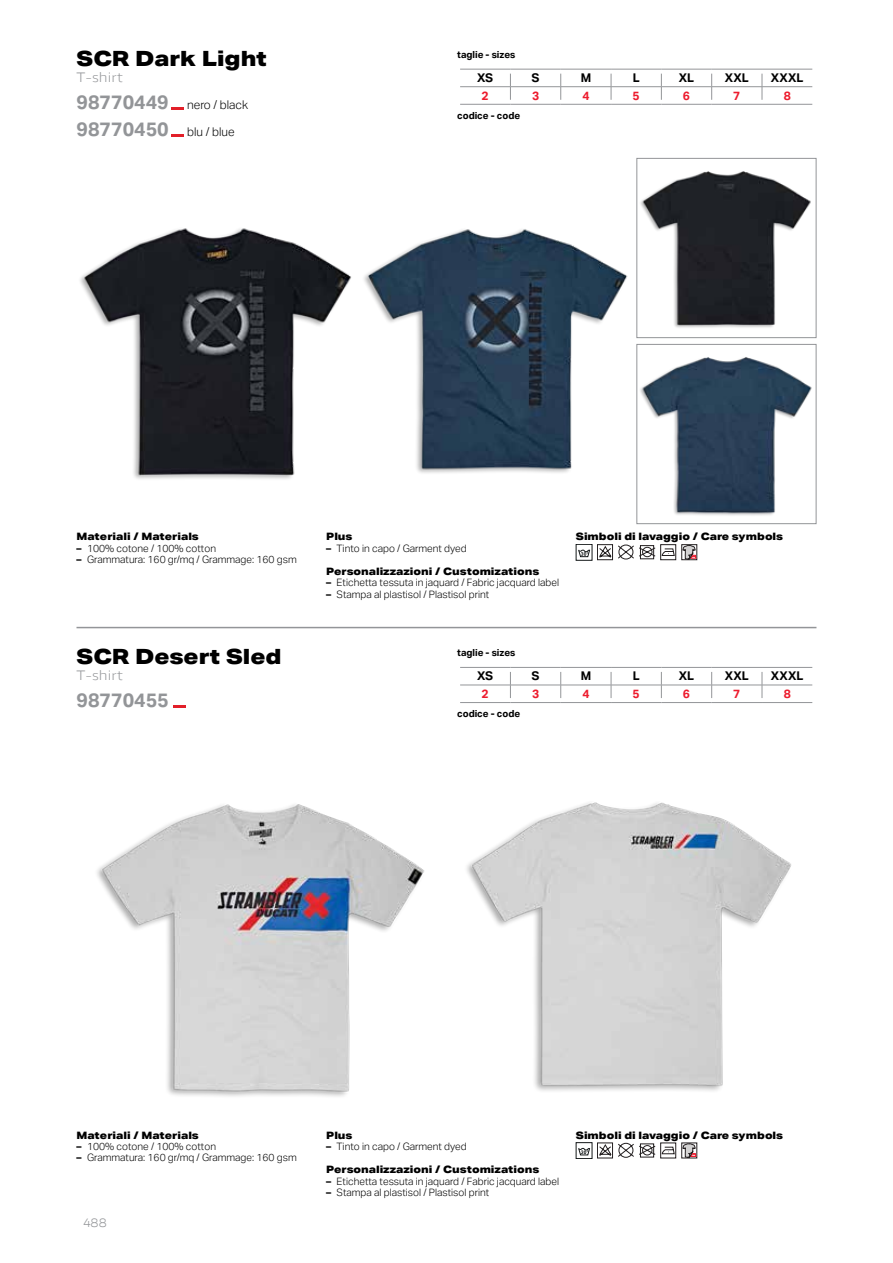
<style>
.page{position:relative;width:893px;height:1263px;background:#fff}
.page>*{position:absolute;margin:0;border:0;box-sizing:border-box;transform-origin:0 0}
.t1{font:800 expanded 21px "SCR Ducati Style";color:#000}
.t2{font:700 19.5px "SCR Ducati Style";color:#939598}
.t3{font:13.5px "Ducati Style Ext";color:#939598}
.t4{font:700 12px "SCR Ducati Style";color:#000}
.t5{font:12px "SCR Ducati Style";color:#000}
.t6{font:700 12px "SCR Ducati Style";color:#ed1c2e}
.t7{font:12px "Ducati Style Ext";color:#939598}
.t8{font:10.2px "SCR Ducati Style";color:#000}
.t9{font:800 expanded 10.2px "SCR Ducati Style";color:#000}
.t10{font:700 9.75px "SCR Ducati Style";color:#000}
.s1{font-weight:700}
</style>
<div class="page">
<svg style="left:172px;top:107px;width:12px;height:2px"></svg>
<svg style="left:172px;top:134px;width:12px;height:2px"></svg>
<hr style="left:460px;top:69px;width:50px;height:1px;background:#939598">
<hr style="left:510px;top:69px;width:51px;height:1px;background:#939598">
<hr style="left:561px;top:69px;width:50px;height:1px;background:#939598">
<hr style="left:611px;top:69px;width:50px;height:1px;background:#939598">
<hr style="left:661px;top:69px;width:51px;height:1px;background:#939598">
<hr style="left:712px;top:69px;width:50px;height:1px;background:#939598">
<hr style="left:762px;top:69px;width:50px;height:1px;background:#939598">
<hr style="left:460px;top:86px;width:50px;height:1px;background:#939598">
<hr style="left:510px;top:86px;width:51px;height:1px;background:#939598">
<hr style="left:561px;top:86px;width:50px;height:1px;background:#939598">
<hr style="left:611px;top:86px;width:50px;height:1px;background:#939598">
<hr style="left:661px;top:86px;width:51px;height:1px;background:#939598">
<hr style="left:712px;top:86px;width:50px;height:1px;background:#939598">
<hr style="left:762px;top:86px;width:50px;height:1px;background:#939598">
<hr style="left:460px;top:104px;width:50px;height:1px;background:#939598">
<hr style="left:510px;top:104px;width:51px;height:1px;background:#939598">
<hr style="left:561px;top:104px;width:50px;height:1px;background:#939598">
<hr style="left:611px;top:104px;width:50px;height:1px;background:#939598">
<hr style="left:661px;top:104px;width:51px;height:1px;background:#939598">
<hr style="left:712px;top:104px;width:50px;height:1px;background:#939598">
<hr style="left:762px;top:104px;width:50px;height:1px;background:#939598">
<svg style="left:510px;top:74px;width:1px;height:26px"></svg>
<svg style="left:560px;top:74px;width:1px;height:26px"></svg>
<svg style="left:611px;top:74px;width:1px;height:26px"></svg>
<svg style="left:661px;top:74px;width:1px;height:26px"></svg>
<svg style="left:711px;top:74px;width:1px;height:26px"></svg>
<svg style="left:762px;top:74px;width:1px;height:26px"></svg>
<img style="left:80px;top:228px;width:548px;height:251px">
<img style="left:640px;top:171px;width:171px;height:157px">
<div style="left:636px;top:158px;width:180px;height:180px;border:1px solid #939598"></div>
<img style="left:640px;top:357px;width:172px;height:159px">
<div style="left:636px;top:344px;width:180px;height:180px;border:1px solid #939598"></div>
<div style="left:576px;top:544px;width:16px;height:16px;border:1px solid #131718"></div>
<svg style="left:578px;top:549px;width:12px;height:8px"></svg>
<div style="left:597px;top:544px;width:16px;height:16px;border:1px solid #231f20"></div>
<svg style="left:599px;top:545px;width:13px;height:13px"></svg>
<svg style="left:618px;top:545px;width:37px;height:15px"></svg>
<div style="left:642px;top:547px;width:10px;height:10px;border:1px solid #231f20;border-radius:50%"></div>
<div style="left:660px;top:544px;width:16px;height:16px;border:1px solid #231f20"></div>
<svg style="left:662px;top:548px;width:13px;height:8px"></svg>
<div style="left:681px;top:544px;width:16px;height:16px;border:1px solid #231f20"></div>
<svg style="left:683px;top:545px;width:13px;height:14px"></svg>
<hr style="left:76px;top:627px;width:740px;height:1px;background:#939598">
<svg style="left:173px;top:705px;width:13px;height:2px"></svg>
<hr style="left:460px;top:667px;width:50px;height:1px;background:#939598">
<hr style="left:510px;top:667px;width:51px;height:1px;background:#939598">
<hr style="left:561px;top:667px;width:50px;height:1px;background:#939598">
<hr style="left:611px;top:667px;width:50px;height:1px;background:#939598">
<hr style="left:661px;top:667px;width:51px;height:1px;background:#939598">
<hr style="left:712px;top:667px;width:50px;height:1px;background:#939598">
<hr style="left:762px;top:667px;width:50px;height:1px;background:#939598">
<hr style="left:460px;top:685px;width:50px;height:1px;background:#939598">
<hr style="left:510px;top:685px;width:51px;height:1px;background:#939598">
<hr style="left:561px;top:685px;width:50px;height:1px;background:#939598">
<hr style="left:611px;top:685px;width:50px;height:1px;background:#939598">
<hr style="left:661px;top:685px;width:51px;height:1px;background:#939598">
<hr style="left:712px;top:685px;width:50px;height:1px;background:#939598">
<hr style="left:762px;top:685px;width:50px;height:1px;background:#939598">
<hr style="left:460px;top:702px;width:50px;height:1px;background:#939598">
<hr style="left:510px;top:702px;width:51px;height:1px;background:#939598">
<hr style="left:561px;top:702px;width:50px;height:1px;background:#939598">
<hr style="left:611px;top:702px;width:50px;height:1px;background:#939598">
<hr style="left:661px;top:702px;width:51px;height:1px;background:#939598">
<hr style="left:712px;top:702px;width:50px;height:1px;background:#939598">
<hr style="left:762px;top:702px;width:50px;height:1px;background:#939598">
<svg style="left:510px;top:672px;width:1px;height:26px"></svg>
<svg style="left:560px;top:672px;width:1px;height:26px"></svg>
<svg style="left:611px;top:672px;width:1px;height:26px"></svg>
<svg style="left:661px;top:672px;width:1px;height:26px"></svg>
<svg style="left:711px;top:672px;width:1px;height:26px"></svg>
<svg style="left:762px;top:672px;width:1px;height:26px"></svg>
<img style="left:97px;top:804px;width:327px;height:293px">
<img style="left:467px;top:802px;width:324px;height:289px">
<div style="left:576px;top:1142px;width:16px;height:17px;border:1px solid #131718"></div>
<svg style="left:578px;top:1147px;width:12px;height:8px"></svg>
<div style="left:597px;top:1143px;width:16px;height:15px;border:1px solid #231f20"></div>
<svg style="left:599px;top:1144px;width:13px;height:12px"></svg>
<svg style="left:618px;top:1143px;width:37px;height:15px"></svg>
<div style="left:642px;top:1145px;width:10px;height:10px;border:1px solid #231f20;border-radius:50%"></div>
<div style="left:660px;top:1143px;width:16px;height:15px;border:1px solid #231f20"></div>
<svg style="left:662px;top:1147px;width:13px;height:7px"></svg>
<div style="left:681px;top:1143px;width:16px;height:15px;border:1px solid #231f20"></div>
<svg style="left:683px;top:1143px;width:13px;height:15px"></svg>
<h1 class="t1" style="left:76px;top:45px;width:192px">SCR Dark Light</h1>
<h3 class="t3" style="left:76px;top:69px;width:48px">T-shirt</h3>
<h2 class="t2" style="left:76px;top:90px;width:94px">98770449</h2>
<p class="t5" style="left:187px;top:98px;width:63px">nero / black</p>
<h2 class="t2" style="left:76px;top:117px;width:94px">98770450</h2>
<p class="t5" style="left:187px;top:125px;width:49px">blu / blue</p>
<p class="t10" style="left:457px;top:48px;width:60px">taglie - sizes</p>
<p class="t4" style="left:477px;top:71px;width:18px">XS</p>
<p class="t4" style="left:532px;top:71px;width:9px">S</p>
<p class="t4" style="left:581px;top:71px;width:12px">M</p>
<p class="t4" style="left:633px;top:71px;width:8px">L</p>
<p class="t4" style="left:679px;top:71px;width:17px">XL</p>
<p class="t4" style="left:725px;top:71px;width:25px">XXL</p>
<p class="t4" style="left:771px;top:71px;width:34px">XXXL</p>
<p class="t6" style="left:482px;top:88px;width:9px">2</p>
<p class="t6" style="left:532px;top:88px;width:9px">3</p>
<p class="t6" style="left:582px;top:88px;width:9px">4</p>
<p class="t6" style="left:633px;top:88px;width:9px">5</p>
<p class="t6" style="left:683px;top:88px;width:9px">6</p>
<p class="t6" style="left:733px;top:88px;width:9px">7</p>
<p class="t6" style="left:784px;top:88px;width:9px">8</p>
<p class="t10" style="left:457px;top:109px;width:64px">codice - code</p>
<p class="t9" style="left:76px;top:530px;width:124px">Materiali / Materials</p>
<p class="t8" style="left:76px;top:542px;width:141px"><span class="s1">–</span> 100% cotone / 100% cotton</p>
<p class="t8" style="left:76px;top:553px;width:222px"><span class="s1">–</span> Grammatura: 160 gr/mq / Grammage: 160 gsm</p>
<h1 class="t1" style="left:76px;top:643px;width:207px">SCR Desert Sled</h1>
<h3 class="t3" style="left:76px;top:667px;width:48px">T-shirt</h3>
<h2 class="t2" style="left:76px;top:688px;width:94px">98770455</h2>
<p class="t9" style="left:326px;top:530px;width:28px">Plus</p>
<p class="t8" style="left:326px;top:542px;width:142px"><span class="s1">–</span> Tinto in capo / Garment dyed</p>
<p class="t9" style="left:326px;top:565px;width:214px">Personalizzazioni / Customizations</p>
<p class="t8" style="left:326px;top:577px;width:234px"><span class="s1">–</span> Etichetta tessuta in jaquard / Fabric jacquard label</p>
<p class="t8" style="left:326px;top:588px;width:165px"><span class="s1">–</span> Stampa al plastisol / Plastisol print</p>
<p class="t9" style="left:576px;top:530px;width:209px">Simboli di lavaggio / Care symbols</p>
<p class="t10" style="left:457px;top:647px;width:60px">taglie - sizes</p>
<p class="t4" style="left:477px;top:669px;width:18px">XS</p>
<p class="t4" style="left:532px;top:669px;width:9px">S</p>
<p class="t4" style="left:581px;top:669px;width:12px">M</p>
<p class="t4" style="left:633px;top:669px;width:8px">L</p>
<p class="t4" style="left:679px;top:669px;width:17px">XL</p>
<p class="t4" style="left:725px;top:669px;width:25px">XXL</p>
<p class="t4" style="left:771px;top:669px;width:34px">XXXL</p>
<p class="t6" style="left:482px;top:686px;width:9px">2</p>
<p class="t6" style="left:532px;top:686px;width:9px">3</p>
<p class="t6" style="left:582px;top:686px;width:9px">4</p>
<p class="t6" style="left:633px;top:686px;width:9px">5</p>
<p class="t6" style="left:683px;top:686px;width:9px">6</p>
<p class="t6" style="left:733px;top:686px;width:9px">7</p>
<p class="t6" style="left:784px;top:686px;width:9px">8</p>
<p class="t10" style="left:457px;top:707px;width:64px">codice - code</p>
<p class="t9" style="left:76px;top:1128px;width:124px">Materiali / Materials</p>
<p class="t8" style="left:76px;top:1140px;width:141px"><span class="s1">–</span> 100% cotone / 100% cotton</p>
<p class="t8" style="left:76px;top:1151px;width:222px"><span class="s1">–</span> Grammatura: 160 gr/mq / Grammage: 160 gsm</p>
<p class="t7" style="left:83px;top:1215px;width:25px">488</p>
<p class="t9" style="left:326px;top:1128px;width:28px">Plus</p>
<p class="t8" style="left:326px;top:1140px;width:142px"><span class="s1">–</span> Tinto in capo / Garment dyed</p>
<p class="t9" style="left:326px;top:1163px;width:214px">Personalizzazioni / Customizations</p>
<p class="t8" style="left:326px;top:1175px;width:234px"><span class="s1">–</span> Etichetta tessuta in jaquard / Fabric jacquard label</p>
<p class="t8" style="left:326px;top:1186px;width:165px"><span class="s1">–</span> Stampa al plastisol / Plastisol print</p>
<p class="t9" style="left:576px;top:1128px;width:209px">Simboli di lavaggio / Care symbols</p>
</div>
